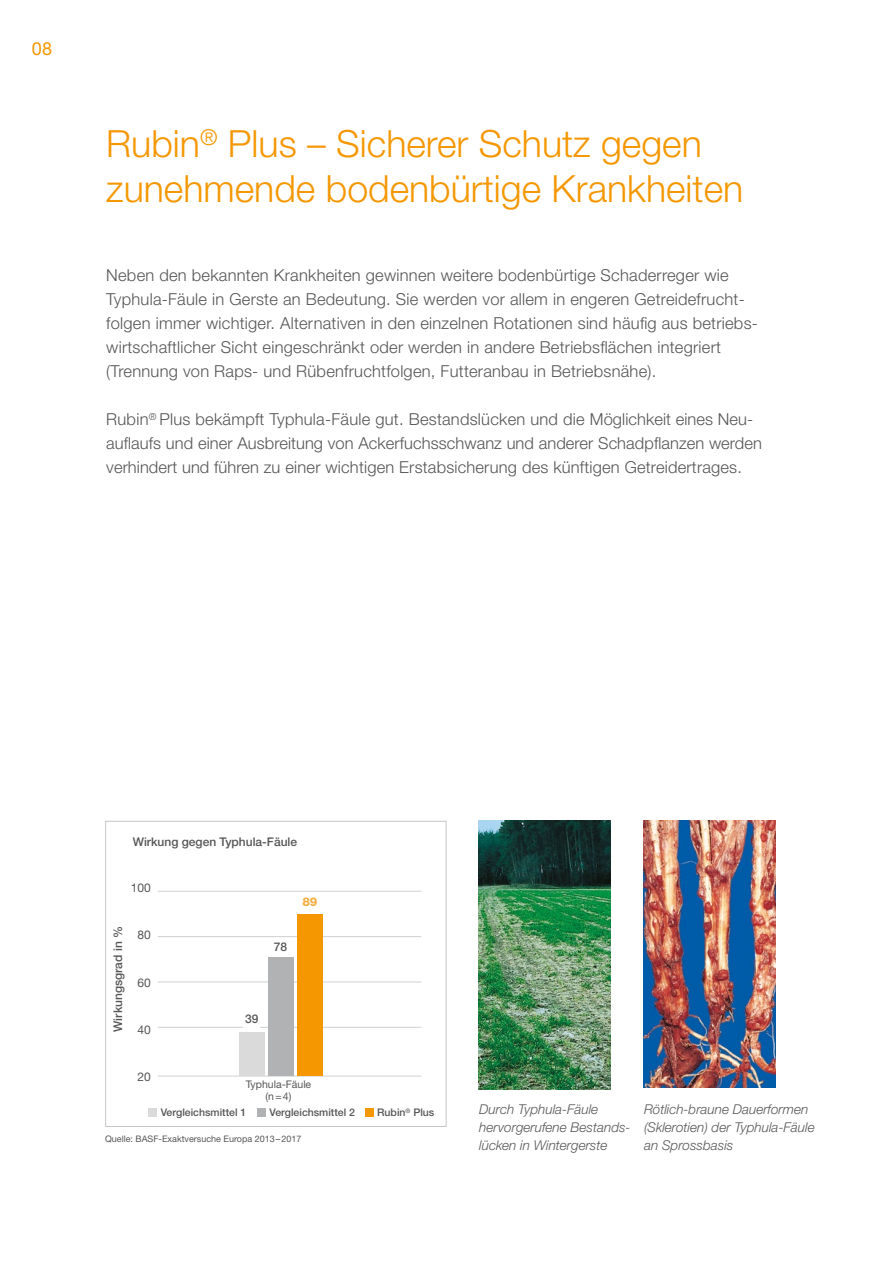
<style>
.page{position:relative;width:893px;height:1263px;background:#fff}
.page>*{position:absolute;margin:0;border:0;box-sizing:border-box;transform-origin:0 0}
.t1{font:300 37.5px/45px "Helvetica Neue LT Std";color:#f49700}
.t2{font:18px "Helvetica Neue LT Std";color:#f49700}
.t3{font:300 16.5px/24px "Helvetica Neue LT Std";letter-spacing:.015em;color:#565656}
.t4{font:italic 300 13.5px/18px "Helvetica Neue LT Std";color:#565656}
.t5{font:500 12px "Helvetica Neue LT Std";color:#565656}
.t6{font:12px "Helvetica Neue LT Std";color:#565656}
.t7{font:800 12px "Helvetica Neue LT Std";color:#f8ad41}
.t8{font:500 10.5px "Helvetica Neue LT Std";color:#565656}
.t9{font:10.5px/12px "Helvetica Neue LT Std";color:#565656;text-align:center}
.t10{font:9px "Helvetica Neue LT Std";color:#565656}
</style>
<div class="page">
<img style="left:643px;top:821px;width:132px;height:266px">
<img style="left:478px;top:821px;width:132px;height:268px">
<div style="left:105px;top:821px;width:341px;height:306px;background:#fff;border:1px solid #c5c6c6"></div>
<hr style="left:158px;top:891px;width:263px;height:1px;background:#cfd0d0">
<hr style="left:158px;top:936px;width:263px;height:1px;background:#cfd0d0">
<hr style="left:158px;top:981px;width:263px;height:1px;background:#cfd0d0">
<div style="left:365px;top:1108px;width:8px;height:9px;background:#f49700"></div>
<div style="left:148px;top:1108px;width:9px;height:9px;background:#dadada"></div>
<div style="left:257px;top:1108px;width:9px;height:9px;background:#b1b2b3"></div>
<hr style="left:158px;top:1027px;width:263px;height:1px;background:#cfd0d0">
<hr style="left:158px;top:1076px;width:263px;height:1px;background:#cfd0d0">
<div style="left:244px;top:1014px;width:16px;height:15px;background:#fff"></div>
<div style="left:268px;top:957px;width:26px;height:119px;background:#b1b2b3"></div>
<div style="left:239px;top:1032px;width:26px;height:44px;background:#dadada"></div>
<div style="left:297px;top:914px;width:26px;height:162px;background:#f49700"></div>
<p class="t2" style="left:32px;top:38px;width:22px">08</p>
<h1 class="t1" style="left:106px;top:121px;width:638px">Rubin<sup>®</sup> Plus – Sicherer Schutz gegen zunehmende bodenbürtige Krankheiten</h1>
<p class="t3" style="left:106px;top:263px;width:653px">Neben den bekannten Krankheiten gewinnen weitere bodenbürtige Schaderreger wie Typhula-Fäule in Gerste an Bedeutung. Sie werden vor allem in engeren Getreidefrucht&shy;folgen immer wichtiger. Alternativen in den einzelnen Rotationen sind häufig aus betriebs&shy;wirtschaftlicher Sicht eingeschränkt oder werden in andere Betriebsflächen integriert (Trennung von Raps- und Rübenfruchtfolgen, Futteranbau in Betriebsnähe).</p>
<p class="t3" style="left:106px;top:407px;width:657px">Rubin<sup>®</sup> Plus bekämpft Typhula-Fäule gut. Bestandslücken und die Möglichkeit eines Neu&shy;auflaufs und einer Ausbreitung von Ackerfuchsschwanz und anderer Schadpflanzen werden verhindert und führen zu einer wichtigen Erstabsicherung des künftigen Getreidertrages.</p>
<p class="t5" style="left:133px;top:835px;width:166px">Wirkung gegen Typhula-Fäule</p>
<p class="t6" style="left:131px;top:881px;width:22px">100</p>
<p class="t6" style="left:138px;top:928px;width:15px">80</p>
<p class="t6" style="left:138px;top:975px;width:15px">60</p>
<p class="t6" style="left:138px;top:1022px;width:15px">40</p>
<p class="t6" style="left:138px;top:1069px;width:15px">20</p>
<p class="t5" style="left:111px;top:1032px;width:107px;rotate:-90deg">Wirkungsgrad in %</p>
<p class="t5" style="left:274px;top:939px;width:15px">78</p>
<p class="t7" style="left:302px;top:895px;width:17px">89</p>
<p class="t5" style="left:245px;top:1011px;width:15px">39</p>
<p class="t9" style="left:246px;top:1078px;width:67px">Typhula-Fäule (n=4)</p>
<p class="t8" style="left:161px;top:1106px;width:87px">Vergleichsmittel 1</p>
<p class="t8" style="left:269px;top:1106px;width:87px">Vergleichsmittel 2</p>
<p class="t10" style="left:105px;top:1133px;width:198px">Quelle: BASF-Exaktversuche Europa 2013–2017</p>
<p class="t8" style="left:377px;top:1106px;width:59px">Rubin<sup>®</sup> Plus</p>
<p class="t4" style="left:479px;top:1100px;width:153px">Durch Typhula-Fäule hervorgerufene Bestands&shy;lücken in Wintergerste</p>
<p class="t4" style="left:644px;top:1100px;width:172px">Rötlich-braune Dauerformen (Sklerotien) der Typhula-Fäule an Sprossbasis</p>
</div>
